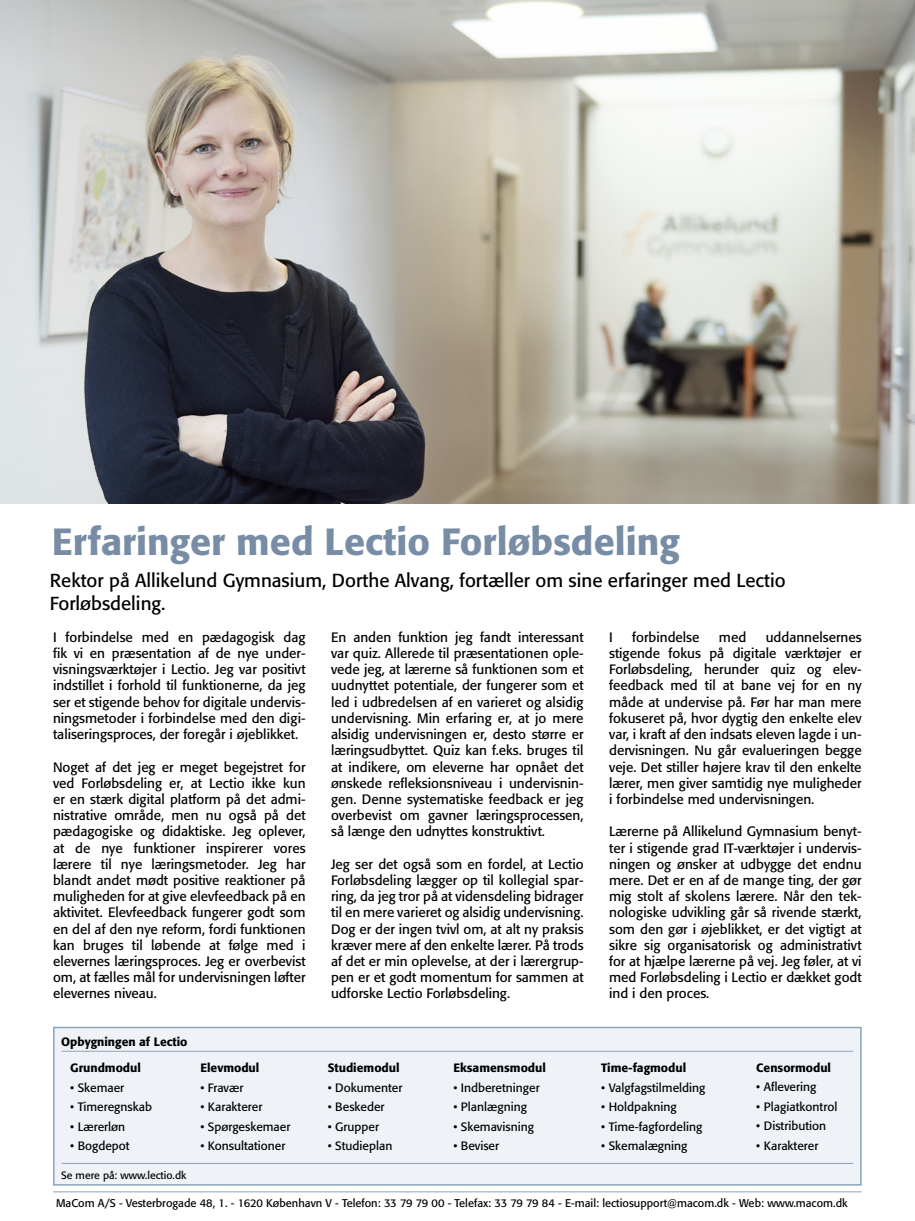
<style>
.page{position:relative;width:915px;height:1221px;background:#fff}
.page>*{position:absolute;margin:0;border:0;box-sizing:border-box;transform-origin:0 0}
.t1{font:500 37.5px "Formata";color:#788da5}
.t2{font:18.6px/22.4px "Formata";color:#000}
.t3{font:13.5px/16.2px "Formata";color:#000;text-align:justify}
.t4{font:12px "Formata";color:#000}
.t5{font:500 12px "Formata";color:#000}
.t6{font:11.1px "Formata";color:#000}
.t7{font:10.5px "Formata";color:#000}
</style>
<div class="page">
<hr style="left:53px;top:1191px;width:808px;height:1px;background:#89a5be">
<div style="left:53px;top:1026px;width:808px;height:159px;background:#eff3f7;border:2px solid #89a5be"></div>
<hr style="left:62px;top:1050px;width:790px;height:1px;background:#89a5be">
<hr style="left:62px;top:1162px;width:790px;height:1px;background:#89a5be">
<img style="left:0;top:0;width:914px;height:503px">
<h1 class="t1" style="left:52px;top:518px;width:629px">Erfaringer med Lectio Forløbsdeling</h1>
<h2 class="t2" style="left:50px;top:569px;width:736px">Rektor på Allikelund Gymnasium, Dorthe Alvang, fortæller om sine erfaringer med Lectio<br>Forløbsdeling.</h2>
<p class="t3" style="left:53px;top:629px;width:254px">I forbindelse med en pædagogisk dag fik vi en præsentation af de nye under&shy;visningsværktøjer i Lectio. Jeg var positivt indstillet i forhold til funktionerne, da jeg ser et stigende behov for digitale undervis&shy;ningsmetoder i forbindelse med den digi&shy;taliseringsproces, der foregår i øjeblikket.</p>
<p class="t3" style="left:53px;top:758px;width:254px">Noget af det jeg er meget begejstret for ved Forløbsdeling er, at Lectio ikke kun er en stærk digital platform på det admi&shy;nistrative område, men nu også på det pædagogiske og didaktiske. Jeg oplever, at de nye funktioner inspirerer vores lærere til nye læringsmetoder. Jeg har blandt andet mødt positive reaktioner på muligheden for at give elevfeedback på en aktivitet. Elevfeedback fungerer godt som en del af den nye reform, fordi funktionen kan bruges til løbende at følge med i elevernes læringsproces. Jeg er overbevist om, at fælles mål for undervisningen løfter elevernes niveau.</p>
<p class="t5" style="left:61px;top:1034px;width:128px">Opbygningen af Lectio</p>
<p class="t5" style="left:70px;top:1060px;width:72px">Grundmodul</p>
<p class="t4" style="left:70px;top:1080px;width:56px">• Skemaer</p>
<p class="t4" style="left:70px;top:1099px;width:83px">• Timeregnskab</p>
<p class="t4" style="left:70px;top:1119px;width:56px">• Lærerløn</p>
<p class="t4" style="left:70px;top:1138px;width:61px">• Bogdepot</p>
<p class="t7" style="left:61px;top:1168px;width:127px">Se mere på: www.lectio.dk</p>
<p class="t5" style="left:200px;top:1060px;width:60px">Elevmodul</p>
<p class="t4" style="left:200px;top:1080px;width:44px">• Fravær</p>
<p class="t4" style="left:200px;top:1099px;width:64px">• Karakterer</p>
<p class="t4" style="left:200px;top:1119px;width:91px">• Spørgeskemaer</p>
<p class="t4" style="left:200px;top:1138px;width:86px">• Konsultationer</p>
<p class="t3" style="left:331px;top:629px;width:254px">En anden funktion jeg fandt interessant var quiz. Allerede til præsentationen ople&shy;vede jeg, at lærerne så funktionen som et uudnyttet potentiale, der fungerer som et led i udbredelsen af en varieret og alsidig undervisning. Min erfaring er, at jo mere alsidig undervisningen er, desto større er læringsudbyttet. Quiz kan f.eks. bruges til at indikere, om eleverne har opnået det ønskede refleksionsniveau i undervisnin&shy;gen. Denne systematiske feedback er jeg overbevist om gavner læringsprocessen, så længe den udnyttes konstruktivt.</p>
<p class="t3" style="left:331px;top:855px;width:254px">Jeg ser det også som en fordel, at Lectio Forløbsdeling lægger op til kollegial spar&shy;ring, da jeg tror på at vidensdeling bidrager til en mere varieret og alsidig undervisning.<br>Dog er der ingen tvivl om, at alt ny praksis kræver mere af den enkelte lærer. På trods af det er min oplevelse, at der i lærergrup&shy;pen er et godt momentum for sammen at udforske Lectio Forløbsdeling.</p>
<p class="t3" style="left:609px;top:629px;width:254px;text-indent:156px">uddannelsernes stigende fokus på digitale værktøjer er Forløbsdeling, herunder quiz og elev&shy;feedback med til at bane vej for en ny måde at undervise på. Før har man mere fokuseret på, hvor dygtig den enkelte elev var, i kraft af den indsats eleven lagde i un&shy;dervisningen. Nu går evalueringen begge veje. Det stiller højere krav til den enkelte lærer, men giver samtidig nye muligheder i forbindelse med undervisningen.</p>
<p class="t3" style="left:609px;top:823px;width:254px">Lærerne på Allikelund Gymnasium benyt&shy;ter i stigende grad IT-værktøjer i undervis&shy;ningen og ønsker at udbygge det endnu mere. Det er en af de mange ting, der gør mig stolt af skolens lærere. Når den tek&shy;nologiske udvikling går så rivende stærkt, som den gør i øjeblikket, er det vigtigt at sikre sig organisatorisk og administrativt for at hjælpe lærerne på vej. Jeg føler, at vi med Forløbsdeling i Lectio er dækket godt ind i den proces.</p>
<p class="t3" style="left:609px;top:629px;width:5px">I</p>
<p class="t3" style="left:632px;top:629px;width:69px">forbindelse</p>
<p class="t3" style="left:718px;top:629px;width:29px">med</p>
<p class="t5" style="left:328px;top:1060px;width:73px">Studiemodul</p>
<p class="t4" style="left:328px;top:1080px;width:76px">• Dokumenter</p>
<p class="t4" style="left:328px;top:1099px;width:58px">• Beskeder</p>
<p class="t4" style="left:328px;top:1119px;width:53px">• Grupper</p>
<p class="t4" style="left:328px;top:1138px;width:66px">• Studieplan</p>
<p class="t5" style="left:453px;top:1060px;width:94px">Eksamensmodul</p>
<p class="t4" style="left:453px;top:1080px;width:88px">• Indberetninger</p>
<p class="t4" style="left:453px;top:1099px;width:75px">• Planlægning</p>
<p class="t4" style="left:453px;top:1119px;width:82px">• Skemavisning</p>
<p class="t4" style="left:453px;top:1138px;width:47px">• Beviser</p>
<p class="t5" style="left:601px;top:1060px;width:87px">Time-fagmodul</p>
<p class="t4" style="left:601px;top:1080px;width:106px">• Valgfagstilmelding</p>
<p class="t4" style="left:601px;top:1099px;width:77px">• Holdpakning</p>
<p class="t4" style="left:601px;top:1119px;width:103px">• Time-fagfordeling</p>
<p class="t4" style="left:601px;top:1138px;width:88px">• Skemalægning</p>
<p class="t5" style="left:756px;top:1060px;width:76px">Censormodul</p>
<p class="t4" style="left:756px;top:1079px;width:61px">• Aflevering</p>
<p class="t4" style="left:756px;top:1099px;width:83px">• Plagiatkontrol</p>
<p class="t4" style="left:756px;top:1118px;width:71px">• Distribution</p>
<p class="t4" style="left:756px;top:1138px;width:64px">• Karakterer</p>
<p class="t6" style="left:56px;top:1196px;width:792px">MaCom A/S - Vesterbrogade 48, 1. - 1620 København V - Telefon: 33 79 79 00 - Telefax: 33 79 79 84 - E-mail: lectiosupport@macom.dk - Web: www.macom.dk</p>
</div>
